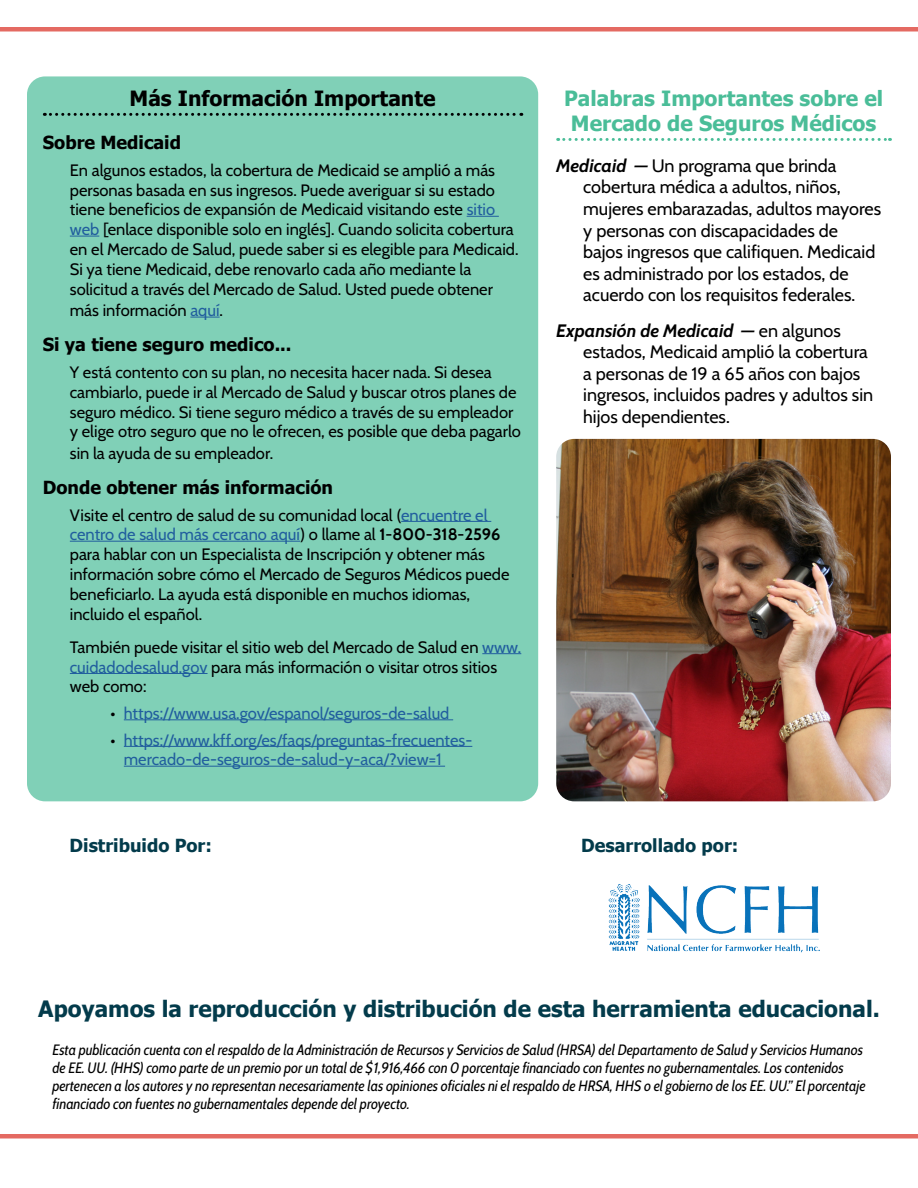
<style>
.page{position:relative;width:918px;height:1188px;background:#fff}
.page>*{position:absolute;margin:0;border:0;box-sizing:border-box;transform-origin:0 0}
.t1{font:700 22.5px "Tahoma";color:#033b4b}
.t2{font:700 21px/25.2px "Tahoma";color:#4abd98;text-align:center}
.t3{font:700 21px "Tahoma";color:#000}
.t4{font:18px/21.6px "Cabin";color:#000}
.t5{font:700 18px "Tahoma";color:#000}
.t6{font:700 18px "Tahoma";color:#033b4b}
.t7{font:16.5px/19.8px "Cabin";color:#000}
.t8{font:16.5px/19.8px "Cabin";color:#215e9e}
.t9{font:italic 15px/18px "Cabin Condensed";color:#000}
.s1{color:#215e9e}
.s2{font-weight:700}
.s3{color:#000}
.s4{font-weight:700;font-style:italic}
</style>
<div class="page">
<div style="left:0;top:27px;width:918px;height:5px;background:#e46a62"></div>
<hr style="left:0;top:1134px;width:918px;height:4px;background:#e46a62">
<div style="left:27px;top:76px;width:511px;height:725px;background:#80d0b7;border-radius:18px"></div>
<svg style="left:44px;top:113px;width:478px;height:3px"></svg>
<hr style="left:467px;top:216px;width:32px;height:1px;background:#215e9e">
<svg style="left:70px;top:236px;width:29px;height:1px"></svg>
<hr style="left:190px;top:317px;width:30px;height:1px;background:#215e9e">
<hr style="left:401px;top:521px;width:90px;height:1px;background:#215e9e">
<hr style="left:70px;top:541px;width:230px;height:1px;background:#215e9e">
<hr style="left:482px;top:653px;width:39px;height:1px;background:#215e9e">
<hr style="left:70px;top:673px;width:138px;height:1px;background:#215e9e">
<hr style="left:124px;top:720px;width:329px;height:1px;background:#215e9e">
<hr style="left:124px;top:746px;width:348px;height:1px;background:#215e9e">
<hr style="left:124px;top:766px;width:321px;height:1px;background:#215e9e">
<svg style="left:558px;top:138px;width:332px;height:3px"></svg>
<img style="left:608px;top:884px;width:212px;height:69px">
<img style="left:556px;top:439px;width:335px;height:362px">
<p class="t3" style="left:130px;top:84px;width:307px">Más Información Importante</p>
<p class="t5" style="left:43px;top:130px;width:140px">Sobre Medicaid</p>
<p class="t7" style="left:70px;top:159px;width:450px">En algunos estados, la cobertura de Medicaid se amplió a más personas basada en sus ingresos. Puede averiguar si su estado tiene beneficios de expansión de Medicaid visitando este <span class="s1">sitio web</span> [enlace disponible solo en inglés]. Cuando solicita cobertura en el Mercado de Salud, puede saber si es elegible para Medicaid.<br>Si ya tiene Medicaid, debe renovarlo cada año mediante la solicitud a través del Mercado de Salud. Usted puede obtener</p>
<p class="t7" style="left:70px;top:299px;width:155px">más información <span class="s1">aquí</span>.</p>
<p class="t5" style="left:43px;top:332px;width:250px">Si ya tiene seguro medico...</p>
<p class="t7" style="left:70px;top:361px;width:453px">Y está contento con su plan, no necesita hacer nada. Si desea cambiarlo, puede ir al Mercado de Salud y buscar otros planes de seguro médico. Si tiene seguro médico a través de su empleador y elige otro seguro que no le ofrecen, es posible que deba pagarlo</p>
<p class="t7" style="left:70px;top:442px;width:205px">sin la ayuda de su empleador.</p>
<p class="t5" style="left:43px;top:475px;width:292px">Donde obtener más información</p>
<p class="t7" style="left:70px;top:504px;width:441px">Visite el centro de salud de su comunidad local (<span class="s1">encuentre el centro de salud más cercano aquí</span>) o llame al <span class="s2">1-800-318-2596 </span>para hablar con un Especialista de Inscripción y obtener más información sobre cómo el Mercado de Seguros Médicos puede beneficiarlo. La ayuda está disponible en muchos idiomas, incluido el español.</p>
<p class="t7" style="left:70px;top:636px;width:453px">También puede visitar el sitio web del Mercado de Salud en <span class="s1">www. cuidadodesalud.gov</span> para más información o visitar otros sitios web como:</p>
<p class="t8" style="left:110px;top:702px;width:341px"><span class="s3">•</span> https://www.usa.gov/espanol/seguros-de-salud</p>
<p class="t8" style="left:124px;top:729px;width:350px;text-indent:-13px"><span class="s3">•</span> https://www.kff.org/es/faqs/preguntas-frecuentes&shy;mercado-de-seguros-de-salud-y-aca/?view=1</p>
<p class="t2" style="left:564px;top:87px;width:321px">Palabras Importantes sobre el<br>Mercado de Seguros Médicos</p>
<p class="t4" style="left:583px;top:154px;width:300px;text-indent:-27px"><span class="s4">Medicaid —</span> Un programa que brinda cobertura médica a adultos, niños, mujeres embarazadas, adultos mayores y personas con discapacidades de bajos ingresos que califiquen. Medicaid es administrado por los estados, de acuerdo con los requisitos federales.</p>
<p class="t4" style="left:583px;top:318px;width:292px;text-indent:-27px"><span class="s4">Expansión de Medicaid —</span> en algunos estados, Medicaid amplió la cobertura a personas de 19 a 65 años con bajos ingresos, incluidos padres y adultos sin hijos dependientes.</p>
<p class="t6" style="left:70px;top:833px;width:144px">Distribuido Por:</p>
<p class="t6" style="left:581px;top:833px;width:159px">Desarrollado por:</p>
<h1 class="t1" style="left:38px;top:993px;width:843px">Apoyamos la reproducción y distribución de esta herramienta educacional.</h1>
<p class="t9" style="left:52px;top:1040px;width:815px">Esta publicación cuenta con el respaldo de la Administración de Recursos y Servicios de Salud (HRSA) del Departamento de Salud y Servicios Humanos de EE. UU. (HHS) como parte de un premio por un total de $1,916,466 con 0 porcentaje financiado con fuentes no gubernamentales. Los contenidos pertenecen a los autores y no representan necesariamente las opiniones oficiales ni el respaldo de HRSA, HHS o el gobierno de los EE. UU.” El porcentaje financiado con fuentes no gubernamentales depende del proyecto.</p>
</div>
